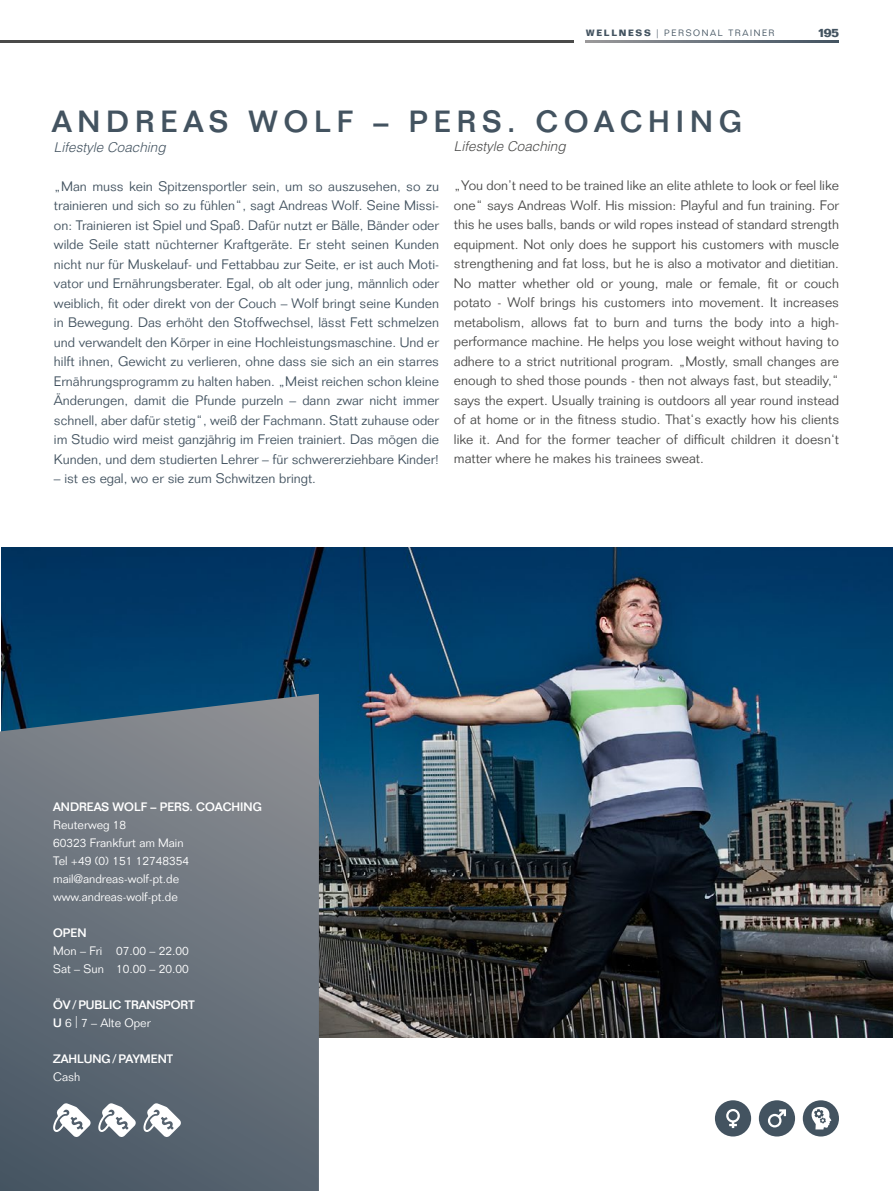
<style>
.page{position:relative;width:893px;height:1191px;background:#fff}
.page>*{position:absolute;margin:0;border:0;box-sizing:border-box;transform-origin:0 0}
.t1{font:500 30px "Folio";letter-spacing:.2em;color:#435360}
.t2{font:300 13.5px/19.5px "Folio";color:#435360;text-align:justify}
.t3{font:300 13.5px/19.5px "Folio";color:#4a4a49;text-align:justify}
.t4{font:13.5px "Helvetica Light Oblique Dreba";color:#435360}
.t5{font:13.5px "Helvetica Light Oblique Dreba";color:#4a4a49}
.t6{font:300 12px/18px "Folio";color:#fff}
.t7{font:500 12px/18px "Folio";color:#fff}
.t8{font:700 12px "Folio";color:#435360}
.t9{font:300 9px "Folio";letter-spacing:.18em;color:#435360}
.s1{font-weight:700}
.s2{font-weight:300}
</style>
<div class="page">
<hr style="left:0;top:40px;width:573px;height:3px;background:#4a4a49">
<img style="left:1px;top:547px;width:892px;height:490px">
<svg style="left:0;top:694px;width:319px;height:497px;background:#66717b"></svg>
<svg style="left:586px;top:40px;width:253px;height:3px"></svg>
<svg style="left:53px;top:1103px;width:38px;height:34px"></svg>
<svg style="left:98px;top:1103px;width:38px;height:34px"></svg>
<svg style="left:143px;top:1103px;width:38px;height:34px"></svg>
<div style="left:715px;top:1100px;width:36px;height:36px;background:#435360;border-radius:50%"></div>
<svg style="left:726px;top:1109px;width:14px;height:19px"></svg>
<div style="left:759px;top:1100px;width:36px;height:36px;background:#435360;border-radius:50%"></div>
<svg style="left:768px;top:1109px;width:18px;height:18px"></svg>
<div style="left:803px;top:1100px;width:36px;height:36px;background:#435360;border-radius:50%"></div>
<svg style="left:811px;top:1107px;width:21px;height:22px"></svg>
<p class="t9" style="left:586px;top:27px;width:190px"><span class="s1">WELLNESS</span> | PERSONAL TRAINER</p>
<p class="t8" style="left:817px;top:25px;width:24px">195</p>
<h1 class="t1" style="left:52px;top:103px;width:691px">ANDREAS WOLF – PERS. COACHING</h1>
<p class="t4" style="left:54px;top:138px;width:113px">Lifestyle Coaching</p>
<p class="t2" style="left:54px;top:176px;width:387px">„Man muss kein Spitzensportler sein, um so auszusehen, so zu trainieren und sich so zu fühlen“, sagt Andreas Wolf. Seine Missi&shy;on: Trainieren ist Spiel und Spaß. Dafür nutzt er Bälle, Bänder oder wilde Seile statt nüchterner Kraftgeräte. Er steht seinen Kunden nicht nur für Muskelauf- und Fettabbau zur Seite, er ist auch Moti&shy;vator und Ernährungsberater. Egal, ob alt oder jung, männlich oder weiblich, fit oder direkt von der Couch – Wolf bringt seine Kunden in Bewegung. Das erhöht den Stoffwechsel, lässt Fett schmelzen und verwandelt den Körper in eine Hochleistungsmaschine. Und er hilft ihnen, Gewicht zu verlieren, ohne dass sie sich an ein starres Ernährungsprogramm zu halten haben. „Meist reichen schon kleine Änderungen, damit die Pfunde purzeln – dann zwar nicht immer schnell, aber dafür stetig“, weiß der Fachmann. Statt zuhause oder im Studio wird meist ganzjährig im Freien trainiert. Das mögen die Kunden, und dem studierten Lehrer – für schwererziehbare Kinder!</p>
<p class="t2" style="left:54px;top:468px;width:264px">– ist es egal, wo er sie zum Schwitzen bringt.</p>
<p class="t5" style="left:454px;top:138px;width:113px">Lifestyle Coaching</p>
<p class="t3" style="left:454px;top:176px;width:387px">„You don’t need to be trained like an elite athlete to look or feel like one“ says Andreas Wolf. His mission: Playful and fun training. For this he uses balls, bands or wild ropes instead of standard strength equipment. Not only does he support his customers with muscle strengthening and fat loss, but he is also a motivator and dietitian.<br>No matter whether old or young, male or female, fit or couch potato - Wolf brings his customers into movement. It increases metabolism, allows fat to burn and turns the body into a high&shy;performance machine. He helps you lose weight without having to adhere to a strict nutritional program. „Mostly, small changes are enough to shed those pounds - then not always fast, but steadily,“ says the expert. Usually training is outdoors all year round instead of at home or in the fitness studio. That‘s exactly how his clients like it. And for the former teacher of difficult children it doesn‘t matter where he makes his trainees sweat.</p>
<p class="t7" style="left:53px;top:797px;width:210px">ANDREAS WOLF – PERS. COACHING</p>
<p class="t6" style="left:53px;top:815px;width:137px">Reuterweg 18<br>60323 Frankfurt am Main<br>Tel +49 (0) 151 12748354 mail@andreas-wolf-pt.de www.andreas-wolf-pt.de</p>
<p class="t7" style="left:53px;top:923px;width:35px">OPEN</p>
<p class="t6" style="left:53px;top:941px;width:137px">Mon – Fri 07.00 – 22.00<br>Sat – Sun 10.00 – 20.00</p>
<p class="t7" style="left:53px;top:995px;width:143px">ÖV/PUBLIC TRANSPORT<br>U <span class="s2">6 | 7 – Alte Oper</span></p>
<p class="t7" style="left:53px;top:1049px;width:121px">ZAHLUNG/PAYMENT</p>
<p class="t6" style="left:53px;top:1067px;width:29px">Cash</p>
</div>
